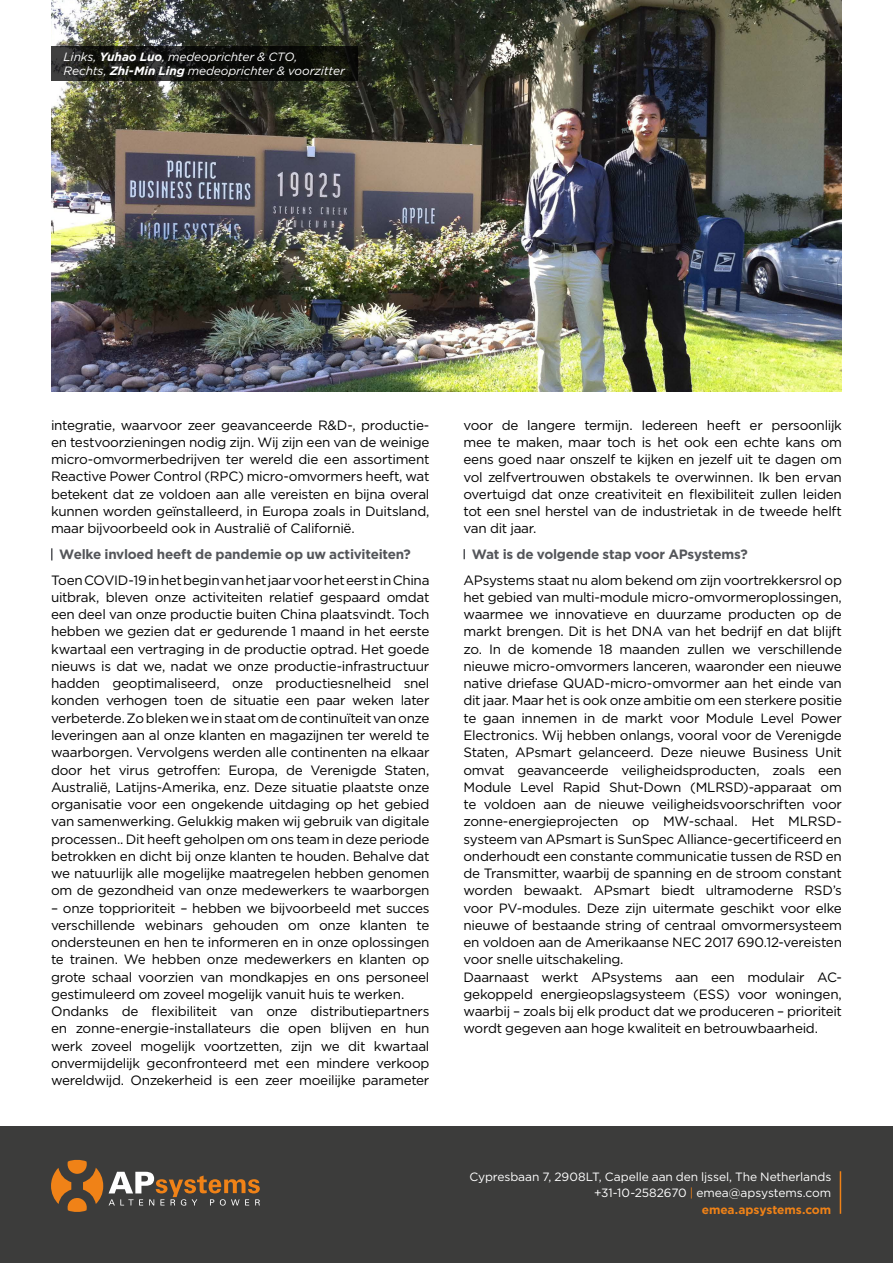
<style>
.page{position:relative;width:893px;height:1263px;background:#fff}
.page>*{position:absolute;margin:0;border:0;box-sizing:border-box;transform-origin:0 0}
.t1{font:13.5px/17.2px "Gotham";letter-spacing:-.02em;color:#000;text-align:justify}
.t2{font:700 13.5px "Gotham";letter-spacing:-.015em;color:#54565a}
.t3{font:12px/16.5px "Gotham";letter-spacing:-.005em;color:#fff;text-align:right}
.t4{font:italic 12px/14.4px "Gotham";letter-spacing:-.01em;color:#fff}
.s1{font-weight:700}
.s2{color:#f08217}
.s3{font-weight:700;color:#f08217}
</style>
<div class="page">
<div style="left:0;top:1127px;width:893px;height:136px;background:#3c3c3b"></div>
<img style="left:51px;top:0;width:791px;height:391px">
<svg style="left:51px;top:46px;width:306px;height:34px;background:#151612"></svg>
<svg style="left:51px;top:548px;width:2px;height:12px"></svg>
<svg style="left:463px;top:549px;width:2px;height:10px"></svg>
<hr style="left:840px;top:1171px;width:1px;height:43px;background:#f08217">
<svg style="left:51px;top:1159px;width:52px;height:53px"></svg>
<svg style="left:109px;top:1172px;width:151px;height:33px"></svg>
<p class="t4" style="left:63px;top:49px;width:283px">Links, <span class="s1">Yuhao Luo</span>, medeoprichter &amp; CTO,<br>Rechts, <span class="s1">Zhi-Min Ling</span> medeoprichter &amp; voorzitter</p>
<p class="t1" style="left:51px;top:416px;width:380px">integratie, waarvoor zeer geavanceerde R&amp;D-, productie&shy;en testvoorzieningen nodig zijn. Wij zijn een van de weinige micro-omvormerbedrijven ter wereld die een assortiment Reactive Power Control (RPC) micro-omvormers heeft, wat betekent dat ze voldoen aan alle vereisten en bijna overal kunnen worden geïnstalleerd, in Europa zoals in Duitsland, maar bijvoorbeeld ook in Australië of Californië.</p>
<p class="t2" style="left:59px;top:545px;width:353px">Welke invloed heeft de pandemie op uw activiteiten?</p>
<p class="t1" style="left:51px;top:571px;width:380px">Toen COVID-19 in het begin van het jaar voor het eerst in China uitbrak, bleven onze activiteiten relatief gespaard omdat een deel van onze productie buiten China plaatsvindt. Toch hebben we gezien dat er gedurende 1 maand in het eerste kwartaal een vertraging in de productie optrad. Het goede nieuws is dat we, nadat we onze productie-infrastructuur hadden geoptimaliseerd, onze productiesnelheid snel konden verhogen toen de situatie een paar weken later verbeterde. Zo bleken we in staat om de continuïteit van onze leveringen aan al onze klanten en magazijnen ter wereld te waarborgen. Vervolgens werden alle continenten na elkaar door het virus getroffen: Europa, de Verenigde Staten, Australië, Latijns-Amerika, enz. Deze situatie plaatste onze organisatie voor een ongekende uitdaging op het gebied van samenwerking. Gelukkig maken wij gebruik van digitale processen.. Dit heeft geholpen om ons team in deze periode betrokken en dicht bij onze klanten te houden. Behalve dat we natuurlijk alle mogelijke maatregelen hebben genomen om de gezondheid van onze medewerkers te waarborgen</p>
<p class="t1" style="left:51px;top:899px;width:380px;text-align:left">– onze topprioriteit – hebben we bijvoorbeeld met succes verschillende webinars gehouden om onze klanten te ondersteunen en hen te informeren en in onze oplossingen te trainen. We hebben onze medewerkers en klanten op grote schaal voorzien van mondkapjes en ons personeel gestimuleerd om zoveel mogelijk vanuit huis te werken.<br>Ondanks de flexibiliteit van onze distributiepartners en zonne-energie-installateurs die open blijven en hun werk zoveel mogelijk voortzetten, zijn we dit kwartaal onvermijdelijk geconfronteerd met een mindere verkoop wereldwijd. Onzekerheid is een zeer moeilijke parameter</p>
<p class="t1" style="left:463px;top:416px;width:380px">voor de langere termijn. Iedereen heeft er persoonlijk mee te maken, maar toch is het ook een echte kans om eens goed naar onszelf te kijken en jezelf uit te dagen om vol zelfvertrouwen obstakels te overwinnen. Ik ben ervan overtuigd dat onze creativiteit en flexibiliteit zullen leiden tot een snel herstel van de industrietak in de tweede helft van dit jaar.</p>
<p class="t2" style="left:472px;top:545px;width:277px">Wat is de volgende stap voor APsystems?</p>
<p class="t1" style="left:463px;top:571px;width:380px;text-align:left">APsystems staat nu alom bekend om zijn voortrekkersrol op het gebied van multi-module micro-omvormeroplossingen, waarmee we innovatieve en duurzame producten op de markt brengen. Dit is het DNA van het bedrijf en dat blijft zo. In de komende 18 maanden zullen we verschillende nieuwe micro-omvormers lanceren, waaronder een nieuwe native driefase QUAD-micro-omvormer aan het einde van dit jaar. Maar het is ook onze ambitie om een sterkere positie te gaan innemen in de markt voor Module Level Power Electronics. Wij hebben onlangs, vooral voor de Verenigde Staten, APsmart gelanceerd. Deze nieuwe Business Unit omvat geavanceerde veiligheidsproducten, zoals een Module Level Rapid Shut-Down (MLRSD)-apparaat om te voldoen aan de nieuwe veiligheidsvoorschriften voor zonne-energieprojecten op MW-schaal. Het MLRSD&shy;systeem van APsmart is SunSpec Alliance-gecertificeerd en onderhoudt een constante communicatie tussen de RSD en de Transmitter, waarbij de spanning en de stroom constant worden bewaakt. APsmart biedt ultramoderne RSD’s voor PV-modules. Deze zijn uitermate geschikt voor elke nieuwe of bestaande string of centraal omvormersysteem en voldoen aan de Amerikaanse NEC 2017 690.12-vereisten voor snelle uitschakeling.<br>Daarnaast werkt APsystems aan een modulair AC&shy;gekoppeld energieopslagsysteem (ESS) voor woningen, waarbij – zoals bij elk product dat we produceren – prioriteit wordt gegeven aan hoge kwaliteit en betrouwbaarheid.</p>
<p class="t3" style="left:469px;top:1168px;width:363px">Cypresbaan 7, 2908LT, Capelle aan den ljssel, The Netherlands +31-10-2582670 <span class="s2">|</span> emea@apsystems.com <span class="s3">emea.apsystems.com</span></p>
</div>
